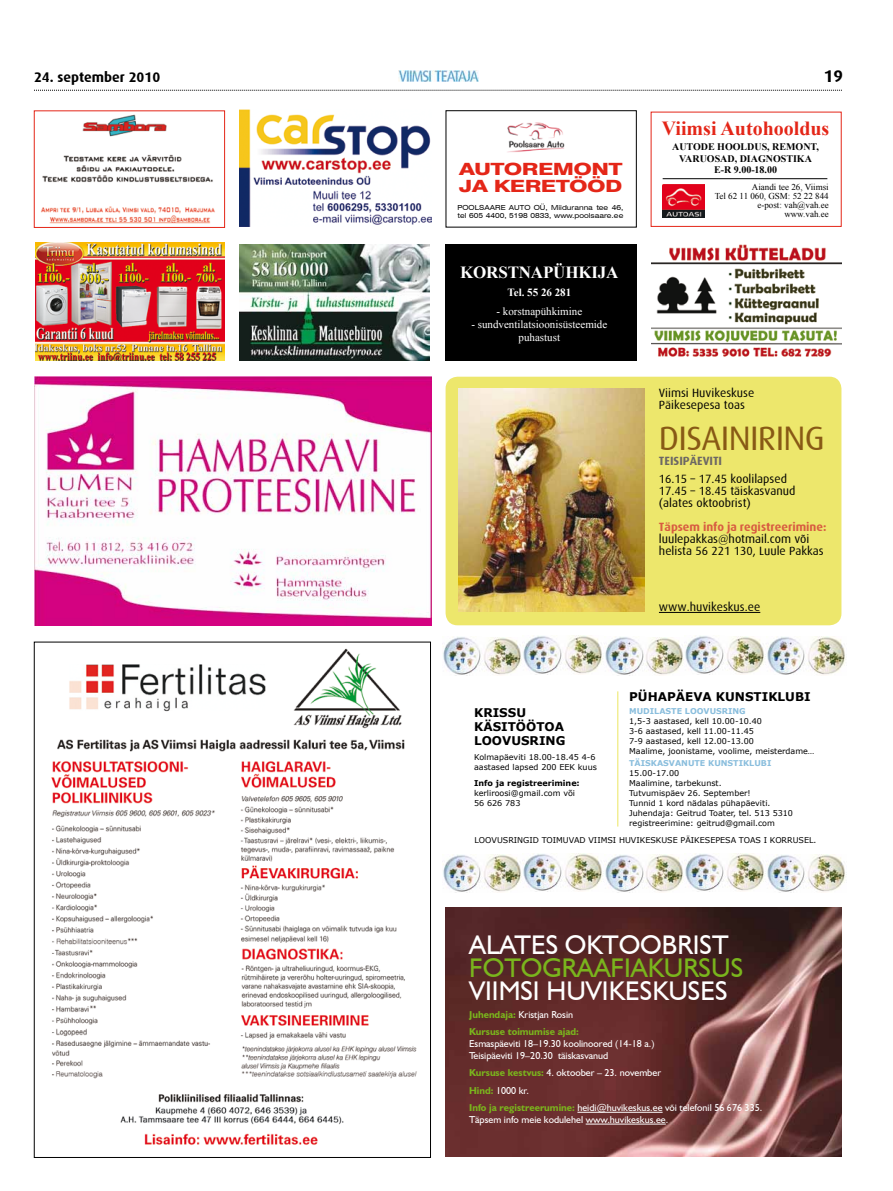
<style>
.page{position:relative;width:893px;height:1191px;background:#fff}
.page>*{position:absolute;margin:0;border:0;box-sizing:border-box;transform-origin:0 0}
.t1{font:34px "Dax";letter-spacing:-.02em;color:#885915}
.t2{font:27px "Humanist 521 BT";color:#fff}
.t3{font:27px "Humanist 521 BT";color:#7ab51d}
.t4{font:700 20px "Times New Roman";color:#e42618}
.t5{font:700 17px "Times New Roman";letter-spacing:-.01em;color:#fff}
.t6{font:700 17px "Dax";color:#000}
.t7{font:800 16.9px/16.9px "Swiss 721 BT";letter-spacing:-.03em;color:#e42618;scale:1.37 1}
.t8{font:700 14px "Dax";color:#000}
.t9{font:12px/12px "Dax";color:#000}
.t10{font:700 12px/14px "Verdana";color:#000}
.t11{font:700 12px "Dax";color:#d85c41}
.t12{font:700 12px "Dax";color:#6c6764}
.t13{font:11px/13px "Times New Roman";color:#fff;text-align:center}
.t14{font:700 11px "Times New Roman";color:#fff}
.t15{font:10px/17.5px "Humanist 521 BT";color:#fff}
.t16{font:700 10px/11.8px "Times New Roman";color:#000;text-align:center}
.t17{font:700 10px/17.5px "Humanist 521 BT";color:#7ab51d}
.t18{font:9px/9px "Times New Roman";color:#000;text-align:right}
.t19{font:8px/10px "Verdana";color:#000}
.t20{font:700 8px "Verdana";color:#8abedd}
.t21{font:700 8px "Verdana";color:#000}
.t22{font:expanded 7px/7.9px "Swiss 721 BT";color:#000}
.s1{font-weight:400;color:#fff}
.s2{font-weight:700;color:#7ab51d}
</style>
<div class="page">
<img style="left:445px;top:907px;width:397px;height:250px">
<div style="left:446px;top:377px;width:395px;height:248px;background:#ede76c;border-radius:12px"></div>
<img style="left:399px;top:70px;width:79px;height:12px">
<svg style="left:34px;top:90px;width:808px;height:1px"></svg>
<img style="left:51px;top:648px;width:366px;height:497px">
<img style="left:41px;top:114px;width:174px;height:110px">
<div style="left:34px;top:111px;width:191px;height:117px;border:1px solid #e42618"></div>
<img style="left:239px;top:110px;width:193px;height:117px">
<img style="left:507px;top:122px;width:58px;height:31px">
<img style="left:663px;top:184px;width:41px;height:33px">
<div style="left:651px;top:112px;width:191px;height:115px;border:1px solid #e42618"></div>
<hr style="left:663px;top:178px;width:164px;height:1px;background:#000">
<img style="left:35px;top:243px;width:189px;height:117px">
<img style="left:240px;top:244px;width:190px;height:117px">
<div style="left:445px;top:244px;width:192px;height:117px;background:#000"></div>
<img style="left:652px;top:244px;width:190px;height:113px">
<img style="left:34px;top:376px;width:397px;height:250px">
<hr style="left:659px;top:612px;width:101px;height:1px;background:#000">
<img style="left:459px;top:388px;width:186px;height:223px">
<hr style="left:577px;top:1112px;width:86px;height:1px;background:#fff">
<hr style="left:586px;top:1123px;width:80px;height:1px;background:#fff">
<img style="left:443px;top:853px;width:403px;height:40px">
<img style="left:443px;top:637px;width:79px;height:38px">
<img style="left:523px;top:635px;width:323px;height:40px">
<hr style="left:617px;top:691px;width:1px;height:135px;background:#ece662">
<h3 class="t8" style="left:34px;top:69px;width:128px">24. september 2010</h3>
<h3 class="t6" style="left:824px;top:66px;width:21px">19</h3>
<h3 class="t7" style="left:459px;top:160px;width:121px">AUTOREMONT<br>JA KERETÖÖD</h3>
<p class="t22" style="left:457px;top:203px;width:167px">POOLSAARE AUTO OÜ, Miiduranna tee 46, tel 605 4400, 5198 0833, www.poolsaare.ee</p>
<h3 class="t5" style="left:460px;top:260px;width:160px">KORSTNAPÜHKIJA</h3>
<h3 class="t14" style="left:507px;top:285px;width:65px">Tel. 55 26 281</h3>
<h3 class="t13" style="left:496px;top:304px;width:87px">- korstnapühkimine</h3>
<h3 class="t13" style="left:471px;top:317px;width:137px">- sundventilatsioonisüsteemide puhastust</h3>
<h3 class="t4" style="left:662px;top:115px;width:169px">Viimsi Autohooldus</h3>
<p class="t16" style="left:672px;top:140px;width:148px">AUTODE HOOLDUS, REMONT,<br>VARUOSAD, DIAGNOSTIKA<br>E-R 9.00-18.00</p>
<p class="t18" style="left:715px;top:182px;width:116px">Aiandi tee 26, Viimsi<br>Tel 62 11 060, GSM: 52 22 844 e-post: vah@vah.ee www.vah.ee</p>
<h3 class="t9" style="left:659px;top:387px;width:97px">Viimsi Huvikeskuse<br>Päikesepesa toas</h3>
<h1 class="t1" style="left:659px;top:419px;width:167px">DISAINIRING</h1>
<h3 class="t12" style="left:659px;top:454px;width:7px">teisipäeviti</h3>
<h3 class="t9" style="left:659px;top:472px;width:138px">16.15 – 17.45 koolilapsed<br>17.45 – 18.45 täiskasvanud (alates oktoobrist)</h3>
<h3 class="t11" style="left:659px;top:520px;width:169px">Täpsem info ja registreerimine:</h3>
<h3 class="t9" style="left:659px;top:532px;width:166px">luulepakkas@hotmail.com või helista 56 221 130, Luule Pakkas</h3>
<h3 class="t9" style="left:659px;top:601px;width:103px">www.huvikeskus.ee</h3>
<h3 class="t10" style="left:629px;top:689px;width:183px">PÜHAPÄEVA KUNSTIKLUBI</h3>
<p class="t20" style="left:629px;top:705px;width:118px">MUDILASTE LOOVUSRING</p>
<p class="t19" style="left:629px;top:715px;width:187px">1,5-3 aastased, kell 10.00-10.40<br>3-6 aastased, kell 11.00-11.45<br>7-9 aastased, kell 12.00-13.00<br>Maalime, joonistame, voolime, meisterdame…</p>
<p class="t20" style="left:629px;top:758px;width:13px">Täiskasvanute</p>
<p class="t20" style="left:708px;top:758px;width:13px">Kunstiklubi</p>
<p class="t19" style="left:629px;top:768px;width:165px">15.00-17.00<br>Maalimine, tarbekunst.<br>Tutvumispäev 26. September!<br>Tunnid 1 kord nädalas pühapäeviti.<br>Juhendaja: Geitrud Toater, tel. 513 5310 registreerimine: geitrud@gmail.com</p>
<h3 class="t10" style="left:474px;top:705px;width:93px">KRISSU<br>KÄSITÖÖTOA<br>LOOVUSRING</h3>
<p class="t19" style="left:474px;top:752px;width:124px">Kolmapäeviti 18.00-18.45 4-6 aastased lapsed 200 EEK kuus</p>
<p class="t21" style="left:474px;top:778px;width:107px">Info ja registreerimine:</p>
<p class="t19" style="left:474px;top:788px;width:102px">kerliroosi@gmail.com või<br>56 626 783</p>
<p class="t19" style="left:475px;top:835px;width:172px">Loovus ringid toim uvad Viimsi Huvikesk</p>
<p class="t19" style="left:661px;top:835px;width:39px">use Päikesepes</p>
<p class="t19" style="left:731px;top:835px;width:74px">a toas I korrusel</p>
<p class="t19" style="left:814px;top:835px;width:4px">.</p>
<h2 class="t2" style="left:469px;top:928px;width:261px">ALATES OKTOOBRIST</h2>
<h2 class="t3" style="left:469px;top:951px;width:275px">FOTOGRAAFIAKURSUS</h2>
<h2 class="t2" style="left:469px;top:974px;width:260px">VIIMSI HUVIKESKUSES</h2>
<p class="t17" style="left:469px;top:1005px;width:111px">Juhendaja: <span class="s1">Kristjan Rosin<br></span>Kursuse toimumise ajad:</p>
<p class="t15" style="left:469px;top:1037px;width:187px;line-height:11.8px">Esmaspäeviti 18–19.30 koolinoored (14-18 a.)<br>Teisipäeviti 19–20.30 täiskasvanud</p>
<p class="t15" style="left:469px;top:1063px;width:295px"><span class="s2">Kursuse kestvus:</span> 4. oktoober – 23. november<br><span class="s2">Hind:</span> 1000 kr.<br><span class="s2">Info ja registreerumine:</span> heidi@huvikeskus.ee või telefonil 56 676 335.</p>
<p class="t15" style="left:469px;top:1110px;width:201px">Täpsem info meie kodulehel www.huvikeskus.ee.</p>
</div>
